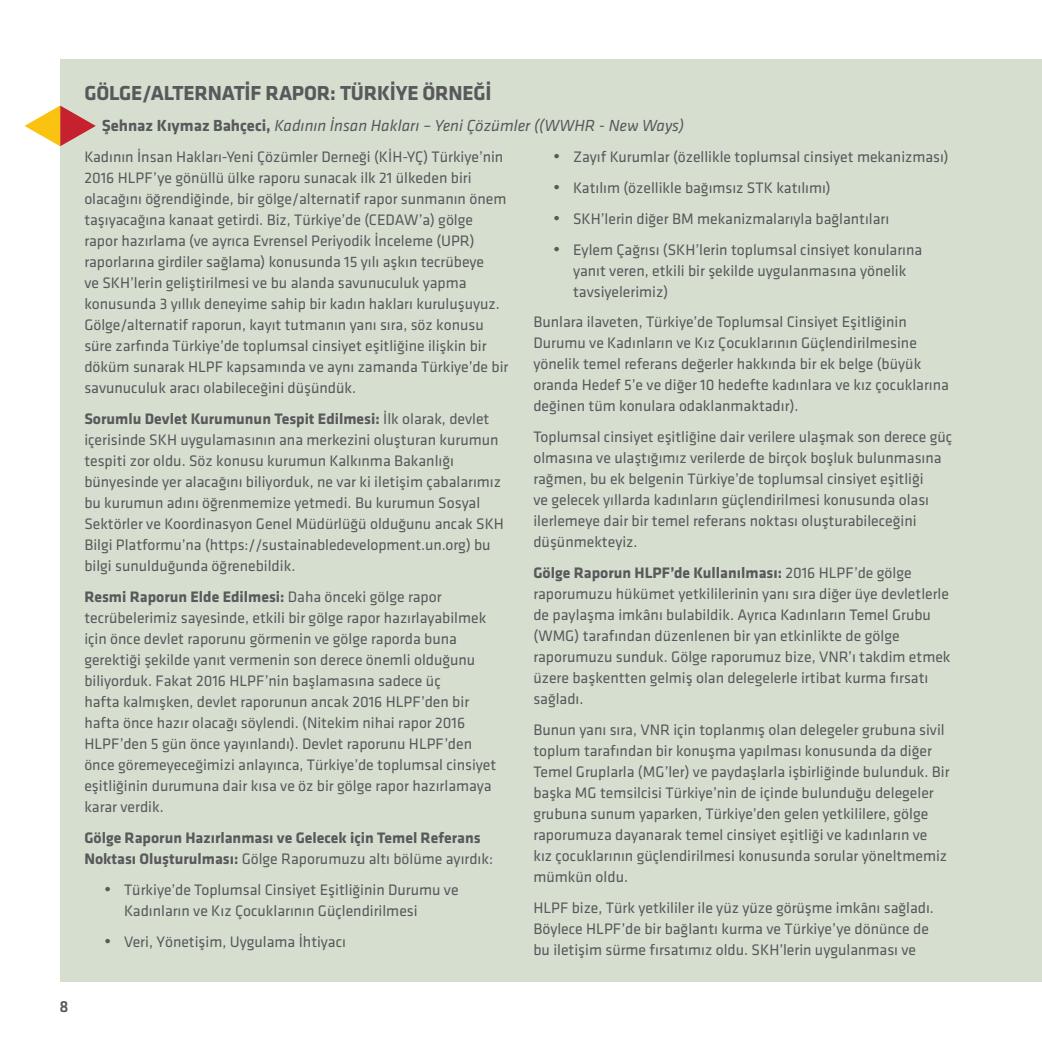
<style>
.page{position:relative;width:1042px;height:1042px;background:#fff}
.page>*{position:absolute;margin:0;border:0;box-sizing:border-box;transform-origin:0 0}
.t1{font:700 21px "Klavika";letter-spacing:-.01em;color:#58595b}
.t2{font:italic 16.62px "Klavika";color:#58595b}
.t3{font:500 16.62px "Klavika";color:#58595b}
.t4{font:15.75px/21px "Klavika";color:#58595b}
.t5{font:700 15.75px/21px "Klavika";color:#58595b}
.s1{font-weight:700;font-style:normal}
.s2{font-weight:700}
.s3{font-weight:400}
</style>
<div class="page">
<div style="left:977px;top:60px;width:65px;height:922px;background:#d6ded0"></div>
<div style="left:60px;top:60px;width:922px;height:922px;background:#d6ded0"></div>
<svg style="left:24px;top:106px;width:72px;height:40px"></svg>
<h1 class="t1" style="left:84px;top:82px;width:409px">GÖLGE/ALTERNATIF RAPOR: TÜRKIYE ÖRNEĞI</h1>
<p class="t2" style="left:102px;top:116px;width:584px"><span class="s1">Şehnaz Kıymaz Bahçeci,</span> Kadının İnsan Hakları – Yeni Çözümler ((WWHR - New Ways)</p>
<p class="t4" style="left:84px;top:146px;width:426px">Kadının İnsan Hakları-Yeni Çözümler Derneği (KİH-YÇ) Türkiye’nin 2016 HLPF’ye gönüllü ülke raporu sunacak ilk 21 ülkeden biri olacağını öğrendiğinde, bir gölge/alternatif rapor sunmanın önem taşıyacağına kanaat getirdi. Biz, Türkiye’de (CEDAW’a) gölge rapor hazırlama (ve ayrıca Evrensel Periyodik İnceleme (UPR) raporlarına girdiler sağlama) konusunda 15 yılı aşkın tecrübeye<br>ve SKH’lerin geliştirilmesi ve bu alanda savunuculuk yapma konusunda 3 yıllık deneyime sahip bir kadın hakları kuruluşuyuz.<br>Gölge/alternatif raporun, kayıt tutmanın yanı sıra, söz konusu süre zarfında Türkiye’de toplumsal cinsiyet eşitliğine ilişkin bir döküm sunarak HLPF kapsamında ve aynı zamanda Türkiye’de bir savunuculuk aracı olabileceğini düşündük.</p>
<p class="t4" style="left:84px;top:408px;width:421px"><span class="s2">Sorumlu Devlet Kurumunun Tespit Edilmesi:</span> İlk olarak, devlet içerisinde SKH uygulamasının ana merkezini oluşturan kurumun tespiti zor oldu. Söz konusu kurumun Kalkınma Bakanlığı bünyesinde yer alacağını biliyorduk, ne var ki iletişim çabalarımız bu kurumun adını öğrenmemize yetmedi. Bu kurumun Sosyal Sektörler ve Koordinasyon Genel Müdürlüğü olduğunu ancak SKH Bilgi Platformu’na (https://sustainabledevelopment.un.org) bu bilgi sunulduğunda öğrenebildik.</p>
<p class="t4" style="left:84px;top:586px;width:413px"><span class="s2">Resmi Raporun Elde Edilmesi:</span> Daha önceki gölge rapor tecrübelerimiz sayesinde, etkili bir gölge rapor hazırlayabilmek için önce devlet raporunu görmenin ve gölge raporda buna gerektiği şekilde yanıt vermenin son derece önemli olduğunu biliyorduk. Fakat 2016 HLPF’nin başlamasına sadece üç<br>hafta kalmışken, devlet raporunun ancak 2016 HLPF’den bir hafta önce hazır olacağı söylendi. (Nitekim nihai rapor 2016<br>HLPF’den 5 gün önce yayınlandı). Devlet raporunu HLPF’den önce göremeyeceğimizi anlayınca, Türkiye’de toplumsal cinsiyet eşitliğinin durumuna dair kısa ve öz bir gölge rapor hazırlamaya karar verdik.</p>
<p class="t5" style="left:84px;top:827px;width:410px">Gölge Raporun Hazırlanması ve Gelecek için Temel Referans<br>Noktası Oluşturulması: <span class="s3">Gölge Raporumuzu altı bölüme ayırdık:</span></p>
<p class="t4" style="left:124px;top:879px;width:336px;text-indent:-20px">• Türkiye’de Toplumsal Cinsiyet Eşitliğinin Durumu ve<br>Kadınların ve Kız Çocuklarının Güçlendirilmesi</p>
<p class="t4" style="left:104px;top:931px;width:243px">• Veri, Yönetişim, Uygulama İhtiyacı</p>
<p class="t4" style="left:553px;top:146px;width:397px">• Zayıf Kurumlar (özellikle toplumsal cinsiyet mekanizması)</p>
<p class="t4" style="left:553px;top:177px;width:279px">• Katılım (özellikle bağımsız STK katılımı)</p>
<p class="t4" style="left:553px;top:208px;width:337px">• SKH’lerin diğer BM mekanizmalarıyla bağlantıları</p>
<p class="t4" style="left:573px;top:239px;width:351px;text-indent:-20px">• Eylem Çağrısı (SKH’lerin toplumsal cinsiyet konularına yanıt veren, etkili bir şekilde uygulanmasına yönelik tavsiyelerimiz)</p>
<p class="t4" style="left:533px;top:312px;width:417px">Bunlara ilaveten, Türkiye’de Toplumsal Cinsiyet Eşitliğinin Durumu ve Kadınların ve Kız Çocuklarının Güçlendirilmesine yönelik temel referans değerler hakkında bir ek belge (büyük oranda Hedef 5’e ve diğer 10 hedefte kadınlara ve kız çocuklarına değinen tüm konulara odaklanmaktadır).</p>
<p class="t4" style="left:533px;top:427px;width:420px">Toplumsal cinsiyet eşitliğine dair verilere ulaşmak son derece güç olmasına ve ulaştığımız verilerde de birçok boşluk bulunmasına rağmen, bu ek belgenin Türkiye’de toplumsal cinsiyet eşitliği<br>ve gelecek yıllarda kadınların güçlendirilmesi konusunda olası ilerlemeye dair bir temel referans noktası oluşturabileceğini düşünmekteyiz.</p>
<p class="t4" style="left:533px;top:563px;width:419px"><span class="s2">Gölge Raporun HLPF’de Kullanılması:</span> 2016 HLPF’de gölge raporumuzu hükümet yetkililerinin yanı sıra diğer üye devletlerle de paylaşma imkânı bulabildik. Ayrıca Kadınların Temel Grubu (WMG) tarafından düzenlenen bir yan etkinlikte de gölge raporumuzu sunduk. Gölge raporumuz bize, VNR’ı takdim etmek üzere başkentten gelmiş olan delegelerle irtibat kurma fırsatı sağladı.</p>
<p class="t4" style="left:533px;top:720px;width:418px">Bunun yanı sıra, VNR için toplanmış olan delegeler grubuna sivil toplum tarafından bir konuşma yapılması konusunda da diğer Temel Gruplarla (MG’ler) ve paydaşlarla işbirliğinde bulunduk. Bir başka MG temsilcisi Türkiye’nin de içinde bulunduğu delegeler grubuna sunum yaparken, Türkiye’den gelen yetkililere, gölge raporumuza dayanarak temel cinsiyet eşitliği ve kadınların ve kız çocuklarının güçlendirilmesi konusunda sorular yöneltmemiz mümkün oldu.</p>
<p class="t4" style="left:533px;top:898px;width:402px">HLPF bize, Türk yetkililer ile yüz yüze görüşme imkânı sağladı.<br>Böylece HLPF’de bir bağlantı kurma ve Türkiye’ye dönünce de bu iletişim sürme fırsatımız oldu. SKH’lerin uygulanması ve</p>
<p class="t3" style="left:60px;top:998px;width:11px">8</p>
</div>
